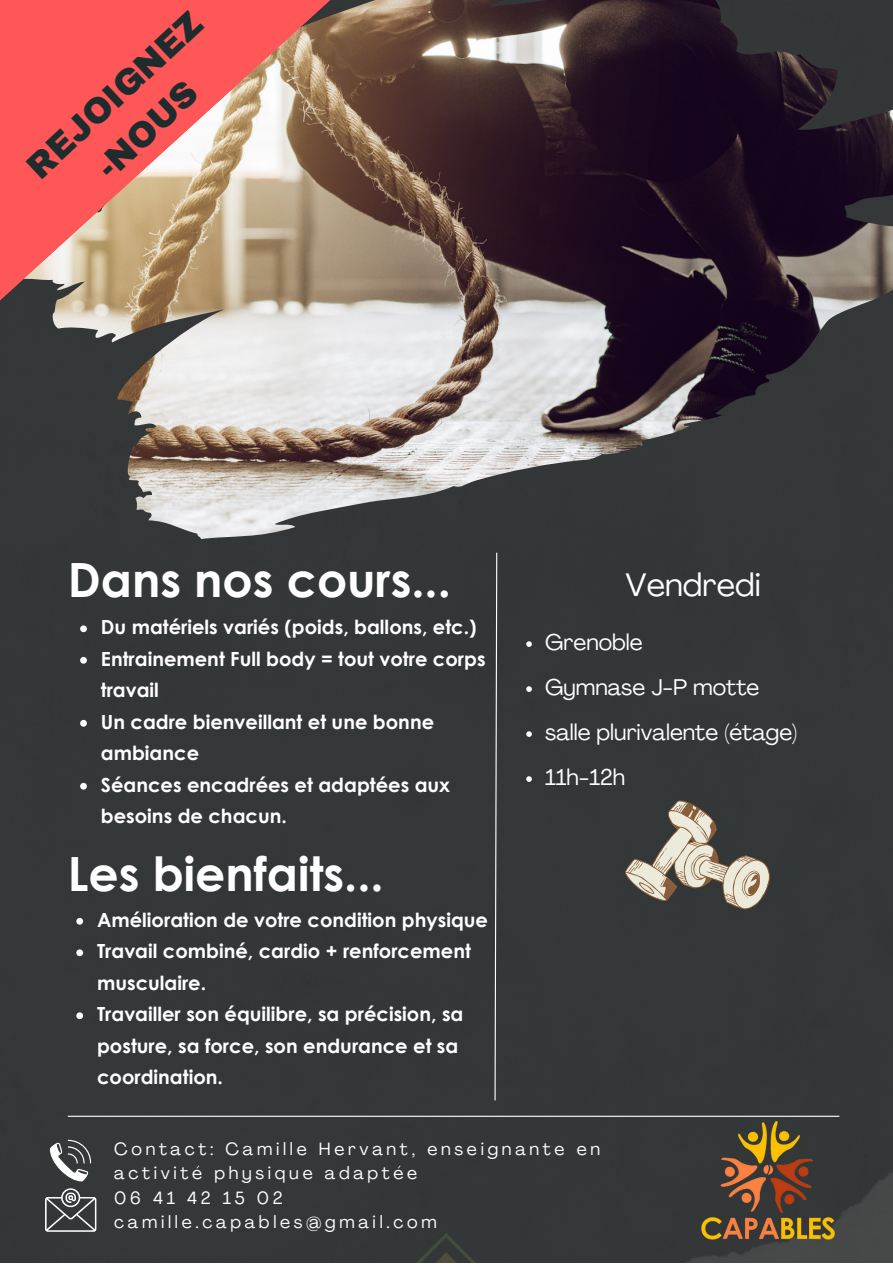
<style>
.page{position:relative;width:893px;height:1264px;background:#fff}
.page>*{position:absolute;margin:0;border:0;box-sizing:border-box;transform-origin:0 0}
.t1{font:700 47.25px "Century Gothic";color:#fff}
.t2{font:900 34.8px/47.8px "Archivo";color:#1f2c2e;text-align:center}
.t3{font:32.1px "Agrandir";color:#fff}
.t4{font:22.5px "Agrandir";color:#fff}
.t5{font:700 19.5px/31.5px "Century Gothic";color:#fff}
.t6{font:17.55px/24.6px "Agrandir";letter-spacing:.21em;color:#fff}
</style>
<div class="page">
<div style="left:0;top:326px;width:892px;height:936px;background:#343738"></div>
<svg style="left:526px;top:641px;width:6px;height:6px"></svg>
<svg style="left:526px;top:686px;width:6px;height:6px"></svg>
<svg style="left:526px;top:731px;width:6px;height:6px"></svg>
<svg style="left:526px;top:776px;width:6px;height:6px"></svg>
<div style="left:287px;top:1058px;width:605px;height:204px;background:#343738"></div>
<hr style="left:68px;top:1115px;width:771px;height:1px;background:#fff">
<svg style="left:494px;top:551px;width:4px;height:550px;background:#6c6e6f"></svg>
<div style="left:268px;top:1232px;width:356px;height:30px;background:#343738"></div>
<img style="left:16px;top:0;width:876px;height:538px">
<svg style="left:50px;top:1139px;width:41px;height:42px"></svg>
<svg style="left:45px;top:1187px;width:51px;height:44px;background:#5e6161"></svg>
<img style="left:700px;top:1121px;width:134px;height:126px">
<svg style="left:0;top:0;width:408px;height:326px;background:#cb7f70"></svg>
<svg style="left:625px;top:800px;width:145px;height:109px;background:#7a756c"></svg>
<svg style="left:80px;top:625px;width:7px;height:7px"></svg>
<svg style="left:80px;top:657px;width:7px;height:6px"></svg>
<svg style="left:80px;top:720px;width:7px;height:6px"></svg>
<svg style="left:80px;top:782px;width:7px;height:7px"></svg>
<svg style="left:76px;top:917px;width:7px;height:7px"></svg>
<svg style="left:76px;top:949px;width:7px;height:7px"></svg>
<svg style="left:76px;top:1012px;width:7px;height:7px"></svg>
<p class="t2" style="left:16px;top:155px;width:227px;rotate:-43deg">REJOIGNEZ -NOUS</p>
<p class="t1" style="left:68px;top:549px;width:384px">Dans nos cours...</p>
<p class="t5" style="left:101px;top:611px;width:377px">Du matériels variés (poids, ballons, etc.)</p>
<p class="t5" style="left:101px;top:642px;width:386px">Entrainement Full body = tout votre corps travail</p>
<p class="t5" style="left:101px;top:705px;width:335px">Un cadre bienveillant et une bonne ambiance</p>
<p class="t5" style="left:101px;top:768px;width:351px">Séances encadrées et adaptées aux besoins de chacun.</p>
<p class="t1" style="left:68px;top:843px;width:317px">Les bienfaits...</p>
<p class="t5" style="left:97px;top:903px;width:392px">Amélioration de votre condition physique</p>
<p class="t5" style="left:97px;top:935px;width:375px">Travail combiné, cardio + renforcement musculaire.</p>
<p class="t5" style="left:97px;top:997px;width:368px">Travailler son équilibre, sa précision, sa posture, sa force, son endurance et sa coordination.</p>
<p class="t3" style="left:625px;top:572px;width:137px">Vendredi</p>
<p class="t4" style="left:545px;top:633px;width:99px">Grenoble</p>
<p class="t4" style="left:545px;top:678px;width:216px">Gymnase J-P motte</p>
<p class="t4" style="left:545px;top:723px;width:253px">salle plurivalente (étage)</p>
<p class="t4" style="left:545px;top:768px;width:81px">11h-12h</p>
<p class="t6" style="left:114px;top:1137px;width:487px">Contact: Camille Hervant, enseignante en activité physique adaptée</p>
<p class="t6" style="left:114px;top:1187px;width:170px">06 41 42 15 02</p>
<p class="t6" style="left:114px;top:1211px;width:324px">camille.capables@gmail.com</p>
</div>
